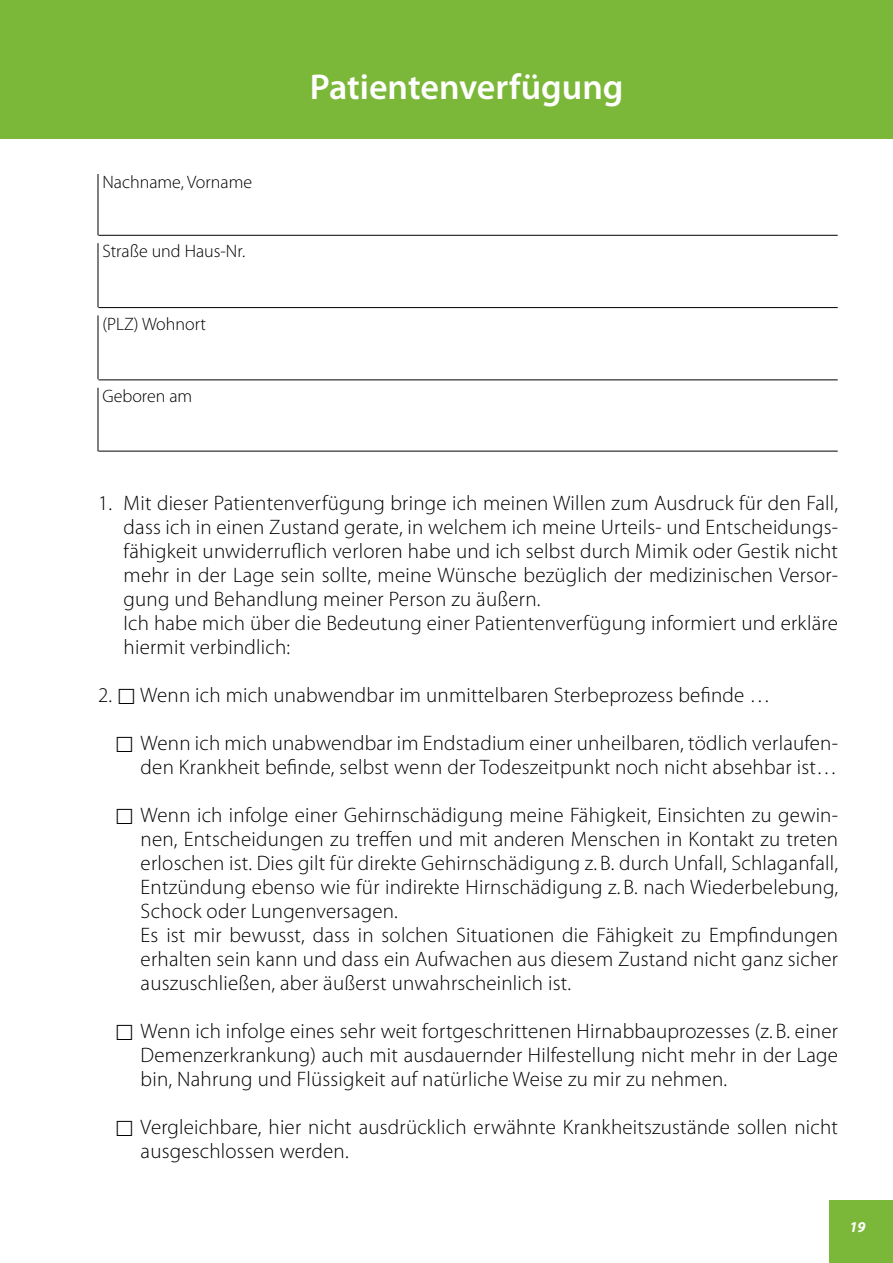
<style>
.page{position:relative;width:893px;height:1263px;background:#fff}
.page>*{position:absolute;margin:0;border:0;box-sizing:border-box;transform-origin:0 0}
._01_Haedline{font:600 36px "Myriad Pro";color:#fff}
._03_Grundtext{font:300 21px/24px "Myriad Pro";letter-spacing:.01em;color:#000;text-align:justify}
.t1{font:300 18px "Myriad Pro";color:#000}
.t2{font:italic 700 15px "Myriad Pro";color:#fff}
</style>
<div class="page">
<div style="left:829px;top:1200px;width:64px;height:63px;background:#7bb738"></div>
<div style="left:0;top:0;width:893px;height:139px;background:#7bb738"></div>
<hr style="left:98px;top:174px;width:1px;height:61px;background:#000">
<hr style="left:98px;top:235px;width:740px;height:1px;background:#000">
<hr style="left:98px;top:243px;width:1px;height:64px;background:#000">
<hr style="left:98px;top:307px;width:740px;height:1px;background:#000">
<hr style="left:98px;top:315px;width:1px;height:64px;background:#000">
<hr style="left:98px;top:380px;width:740px;height:1px;background:#000">
<hr style="left:98px;top:388px;width:1px;height:63px;background:#000">
<hr style="left:98px;top:451px;width:740px;height:1px;background:#000">
<p class="t1" style="left:102px;top:172px;width:151px">Nachname, Vorname</p>
<p class="t1" style="left:102px;top:241px;width:144px">Straße und Haus-Nr.</p>
<p class="t1" style="left:102px;top:314px;width:105px">(PLZ) Wohnort</p>
<p class="t1" style="left:102px;top:386px;width:91px">Geboren am</p>
<p class="_01_Haedline" style="left:310px;top:67px;width:315px">Patientenverfügung</p>
<p class="_03_Grundtext" style="left:124px;top:491px;width:716px;text-indent:-26px">1. Mit dieser Patientenverfügung bringe ich meinen Willen zum Ausdruck für den Fall, dass ich in einen Zustand gerate, in welchem ich meine Urteils- und Entscheidungs&shy;fähigkeit unwiderruflich verloren habe und ich selbst durch Mimik oder Gestik nicht mehr in der Lage sein sollte, meine Wünsche bezüglich der medizinischen Versor&shy;gung und Behandlung meiner Person zu äußern.</p>
<p class="_03_Grundtext" style="left:124px;top:611px;width:716px">Ich habe mich über die Bedeutung einer Patientenverfügung informiert und erkläre hiermit verbindlich:</p>
<p class="_03_Grundtext" style="left:98px;top:683px;width:674px">2. Wenn ich mich unabwendbar im unmittelbaren Sterbeprozess befinde …</p>
<p class="_03_Grundtext" style="left:141px;top:731px;width:699px">Wenn ich mich unabwendbar im Endstadium einer unheilbaren, tödlich verlaufen&shy;den Krankheit befinde, selbst wenn der Todeszeitpunkt noch nicht absehbar ist…</p>
<p class="_03_Grundtext" style="left:141px;top:803px;width:699px">Wenn ich infolge einer Gehirnschädigung meine Fähigkeit, Einsichten zu gewin&shy;nen, Entscheidungen zu treffen und mit anderen Menschen in Kontakt zu treten erloschen ist. Dies gilt für direkte Gehirnschädigung z. B. durch Unfall, Schlaganfall, Entzündung ebenso wie für indirekte Hirnschädigung z. B. nach Wiederbelebung, Schock oder Lungenversagen.</p>
<p class="_03_Grundtext" style="left:141px;top:923px;width:699px">Es ist mir bewusst, dass in solchen Situationen die Fähigkeit zu Empfindungen erhalten sein kann und dass ein Aufwachen aus diesem Zustand nicht ganz sicher auszuschließen, aber äußerst unwahrscheinlich ist.</p>
<p class="_03_Grundtext" style="left:141px;top:1019px;width:699px">Wenn ich infolge eines sehr weit fortgeschrittenen Hirnabbauprozesses (z. B. einer Demenzerkrankung) auch mit ausdauernder Hilfestellung nicht mehr in der Lage bin, Nahrung und Flüssigkeit auf natürliche Weise zu mir zu nehmen.</p>
<p class="_03_Grundtext" style="left:141px;top:1115px;width:699px">Vergleichbare, hier nicht ausdrücklich erwähnte Krankheitszustände sollen nicht ausgeschlossen werden.</p>
<p class="t2" style="left:849px;top:1218px;width:18px">19</p>
</div>
